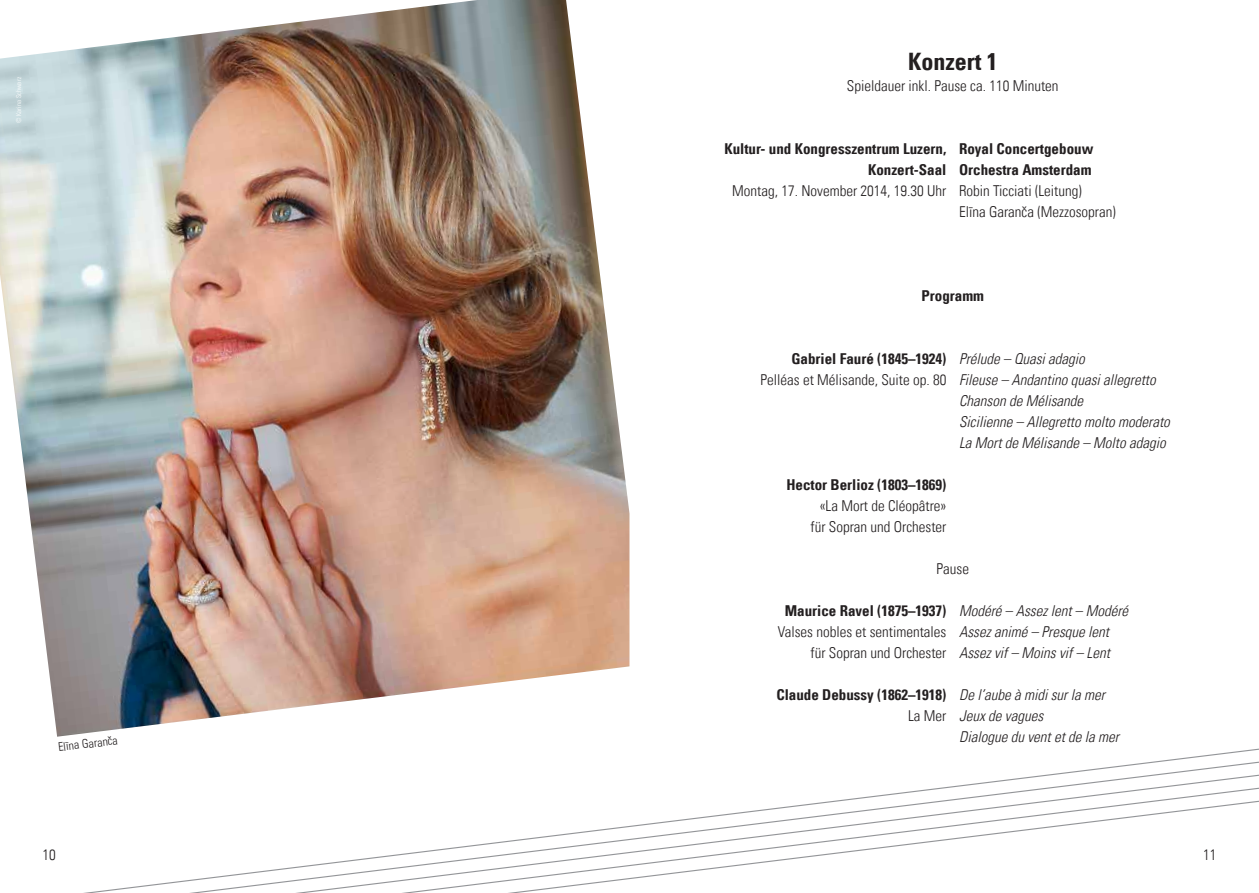
<style>
.page{position:relative;width:1259px;height:893px;background:#fff}
.page>*{position:absolute;margin:0;border:0;box-sizing:border-box;transform-origin:0 0}
.t1{font:24px "Univers Com 67 Bold Cond";color:#231f20}
.t2{font:15px/21px "Univers Com 67 Bold Cond";color:#231f20;text-align:right}
.t3{font:15px/21px "Univers Com 47 Light Cond Obl";color:#231f20}
.t4{font:15px/21px "Univers Com 47 Light Cond";color:#231f20}
.t5{font:12px "Univers Com 47 Light Cond";color:#231f20}
.t6{font:6.75px "Univers Com 47 Light Cond";letter-spacing:.015em;color:#fff}
.s1{font-family:"Univers Com 47 Light Cond Obl"}
.s2{font-family:"Univers Com 47 Light Cond"}
</style>
<div class="page">
<svg style="left:97px;top:759px;width:1162px;height:134px"></svg>
<img style="left:0;top:0;width:629px;height:737px">
<p class="t6" style="left:15px;top:123px;width:48px;rotate:-90deg">© Karina Schwarz</p>
<p class="t5" style="left:57px;top:740px;width:61px;rotate:-7deg">Elīna Garanča</p>
<h1 class="t1" style="left:908px;top:47px;width:91px">Konzert 1</h1>
<p class="t4" style="left:847px;top:76px;width:213px">Spieldauer inkl. Pause ca. 110 Minuten</p>
<p class="t2" style="left:724px;top:139px;width:370px">Kultur- und Kongresszentrum Luzern, Royal Concertgebouw<br>Konzert-Saal Orchestra Amsterdam</p>
<p class="t4" style="left:959px;top:181px;width:158px;text-indent:-227px">Montag, 17. November 2014, 19.30 Uhr Robin Ticciati (Leitung)<br>Elīna Garanča (Mezzosopran)</p>
<p class="t2" style="left:921px;top:286px;width:64px">Programm</p>
<p class="t2" style="left:791px;top:349px;width:295px">Gabriel Fauré (1845–1924) <span class="s1">Prélude – Quasi adagio</span></p>
<p class="t3" style="left:959px;top:370px;width:212px;text-indent:-198px"><span class="s2">Pelléas et Mélisande, Suite op. 80</span> Fileuse – Andantino quasi allegretto Chanson de Mélisande<br>Sicilienne – Allegretto molto moderato La Mort de Mélisande – Molto adagio</p>
<p class="t2" style="left:786px;top:475px;width:161px">Hector Berlioz (1803–1869)</p>
<p class="t4" style="left:810px;top:496px;width:137px;text-align:right">«La Mort de Cléopâtre» für Sopran und Orchester</p>
<p class="t4" style="left:936px;top:559px;width:34px">Pause</p>
<p class="t2" style="left:784px;top:601px;width:345px">Maurice Ravel (1875–1937) <span class="s1">Modéré – Assez lent – Modéré</span></p>
<p class="t4" style="left:778px;top:622px;width:333px">Valses nobles et sentimentales <span class="s1">Assez animé – Presque lent</span></p>
<p class="t3" style="left:810px;top:643px;width:301px"><span class="s2">für Sopran und Orchester</span> Assez vif – Moins vif – Lent</p>
<p class="t2" style="left:776px;top:685px;width:330px">Claude Debussy (1862–1918) <span class="s1">De l’aube à midi sur la mer</span></p>
<p class="t3" style="left:959px;top:706px;width:161px;text-indent:-51px"><span class="s2">La Mer</span> Jeux de vagues<br>Dialogue du vent et de la mer</p>
<p class="t4" style="left:43px;top:844px;width:15px">10</p>
<p class="t4" style="left:1203px;top:844px;width:15px">11</p>
</div>
